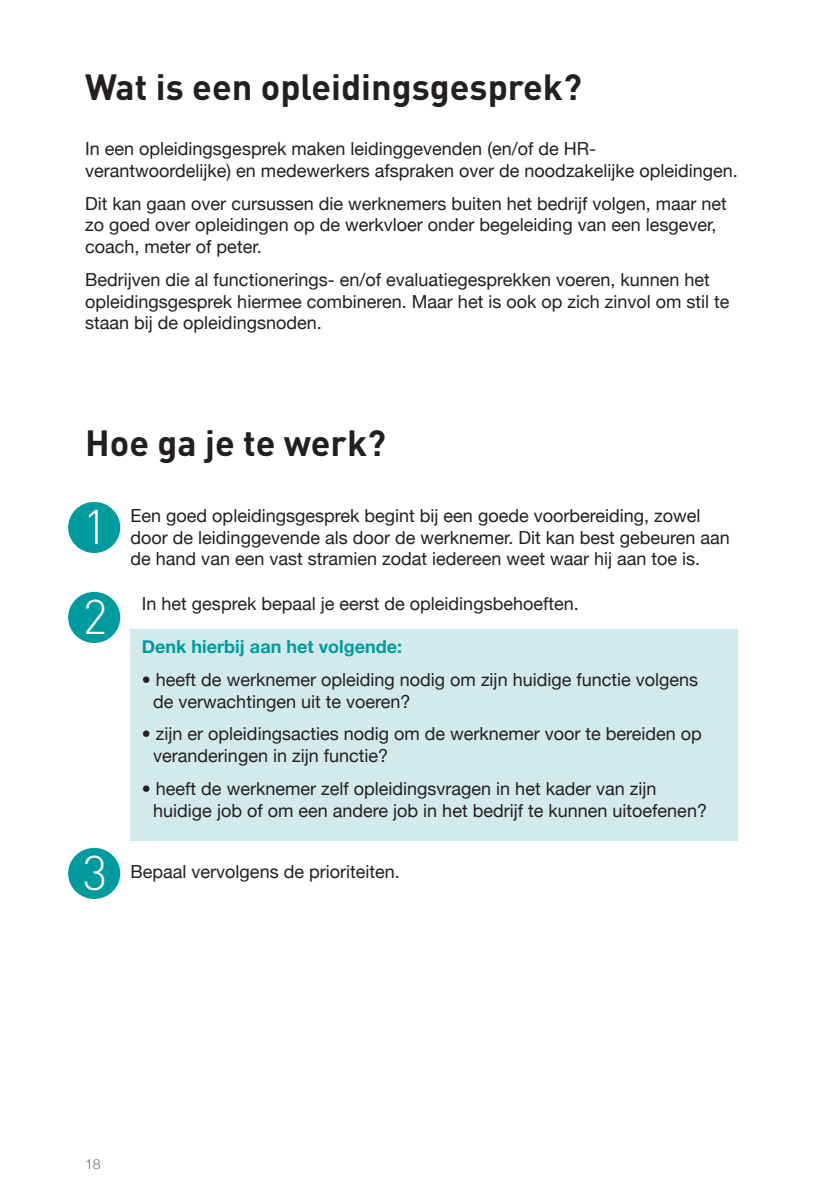
<style>
.page{position:relative;width:840px;height:1191px;background:#fff}
.page>*{position:absolute;margin:0;border:0;box-sizing:border-box;transform-origin:0 0}
.t1{font:300 48px/90px "DIN";color:#fff}
.t2{font:700 36px "DIN Pro";color:#231f20}
.t3{font:18px/21.6px "Helvetica Neue";color:#231f20}
.t4{font:700 18px "Helvetica Neue";color:#009b9e}
.t5{font:300 14px "Helvetica Neue";color:#6c6d70}
</style>
<div class="page">
<div style="left:130px;top:629px;width:607px;height:211px;background:#d3eaec"></div>
<div style="left:68px;top:502px;width:52px;height:51px;background:#009b9e;border-radius:50%"></div>
<div style="left:68px;top:592px;width:52px;height:51px;background:#009b9e;border-radius:50%"></div>
<div style="left:68px;top:848px;width:52px;height:51px;background:#009b9e;border-radius:50%"></div>
<h2 class="t2" style="left:85px;top:62px;width:498px">Wat is een opleidingsgesprek?</h2>
<p class="t3" style="left:85px;top:138px;width:654px">In een opleidingsgesprek maken leidinggevenden (en/of de HR&shy;verantwoordelijke) en medewerkers afspraken over de noodzakelijke opleidingen.</p>
<p class="t3" style="left:85px;top:192px;width:643px">Dit kan gaan over cursussen die werknemers buiten het bedrijf volgen, maar net zo goed over opleidingen op de werkvloer onder begeleiding van een lesgever, coach, meter of peter.</p>
<p class="t3" style="left:85px;top:268px;width:645px">Bedrijven die al functionerings- en/of evaluatiegesprekken voeren, kunnen het opleidingsgesprek hiermee combineren. Maar het is ook op zich zinvol om stil te staan bij de opleidingsnoden.</p>
<h2 class="t2" style="left:85px;top:419px;width:302px">Hoe ga je te werk?</h2>
<h1 class="t1" style="left:83px;top:481px;width:26px">1<br>2</h1>
<h1 class="t1" style="left:83px;top:827px;width:26px">3</h1>
<p class="t3" style="left:130px;top:505px;width:600px">Een goed opleidingsgesprek begint bij een goede voorbereiding, zowel door de leidinggevende als door de werknemer. Dit kan best gebeuren aan de hand van een vast stramien zodat iedereen weet waar hij aan toe is.</p>
<p class="t3" style="left:142px;top:592px;width:438px">In het gesprek bepaal je eerst de opleidingsbehoeften.</p>
<p class="t4" style="left:142px;top:635px;width:262px">Denk hierbij aan het volgende:</p>
<p class="t3" style="left:153px;top:668px;width:546px;text-indent:-11px">• heeft de werknemer opleiding nodig om zijn huidige functie volgens de verwachtingen uit te voeren?</p>
<p class="t3" style="left:153px;top:723px;width:550px;text-indent:-11px">• zijn er opleidingsacties nodig om de werknemer voor te bereiden op veranderingen in zijn functie?</p>
<p class="t3" style="left:153px;top:777px;width:555px;text-indent:-11px">• heeft de werknemer zelf opleidingsvragen in het kader van zijn huidige job of om een andere job in het bedrijf te kunnen uitoefenen?</p>
<p class="t3" style="left:130px;top:860px;width:271px">Bepaal vervolgens de prioriteiten.</p>
<p class="t5" style="left:85px;top:1155px;width:17px">18</p>
</div>
